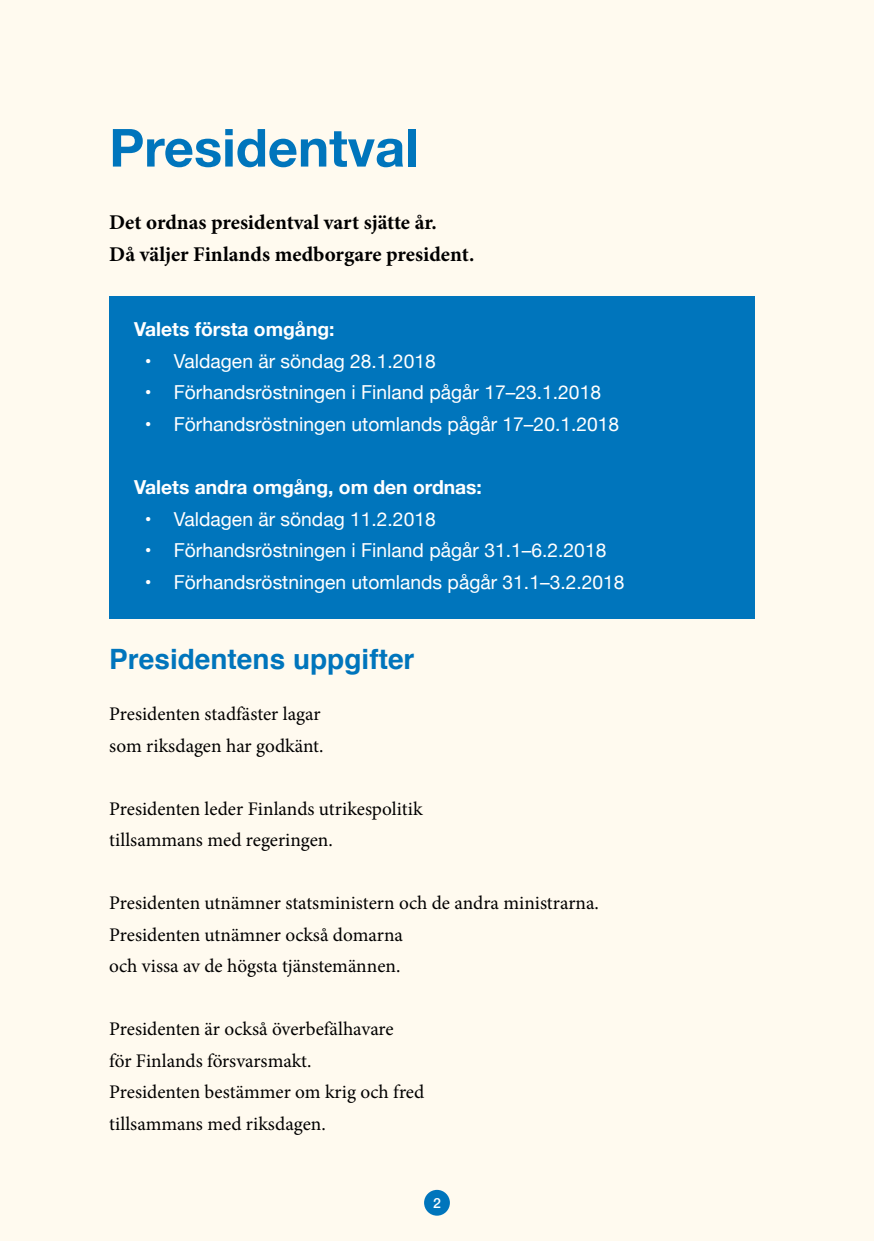
<style>
.page{position:relative;width:874px;height:1241px;background:#fff}
.page>*{position:absolute;margin:0;border:0;box-sizing:border-box;transform-origin:0 0}
.t1{font:700 52.5px "Helvetica Neue LT Std";color:#0075bc}
.t2{font:700 28px "Helvetica";color:#0075bc}
.t3{font:700 21px/31.5px "Minion Pro";color:#000}
.t4{font:19.25px/31.5px "Minion Pro";color:#000}
.t5{font:19.25px "Helvetica Neue";color:#fff}
.t6{font:700 19.25px "Helvetica Neue";color:#fff}
.t7{font:500 14px "Helvetica Neue LT Std";color:#fff}
</style>
<div class="page">
<div style="left:0;top:0;width:873px;height:1240px;background:#fffaef"></div>
<div style="left:424px;top:1189px;width:25px;height:26px;background:#0075bc;border-radius:50%"></div>
<div style="left:109px;top:296px;width:645px;height:322px;background:#0075bc"></div>
<h1 class="t1" style="left:109px;top:115px;width:311px">Presidentval</h1>
<p class="t3" style="left:109px;top:207px;width:366px">Det ordnas presidentval vart sjätte år.<br>Då väljer Finlands medborgare president.</p>
<p class="t6" style="left:134px;top:314px;width:202px">Valets första omgång:</p>
<p class="t5" style="left:145px;top:347px;width:292px">• Valdagen är söndag 28.1.2018</p>
<p class="t5" style="left:145px;top:378px;width:457px">• Förhandsröstningen i Finland pågår 17–23.1.2018</p>
<p class="t5" style="left:145px;top:410px;width:476px">• Förhandsröstningen utomlands pågår 17–20.1.2018</p>
<p class="t6" style="left:134px;top:472px;width:349px">Valets andra omgång, om den ordnas:</p>
<p class="t5" style="left:145px;top:504px;width:292px">• Valdagen är söndag 11.2.2018</p>
<p class="t5" style="left:145px;top:536px;width:463px">• Förhandsröstningen i Finland pågår 31.1–6.2.2018</p>
<p class="t5" style="left:145px;top:567px;width:481px">• Förhandsröstningen utomlands pågår 31.1–3.2.2018</p>
<h2 class="t2" style="left:109px;top:636px;width:306px">Presidentens uppgifter</h2>
<p class="t4" style="left:109px;top:698px;width:216px">Presidenten stadfäster lagar som riksdagen har godkänt.</p>
<p class="t4" style="left:109px;top:792px;width:314px">Presidenten leder Finlands utrikespolitik tillsammans med regeringen.</p>
<p class="t4" style="left:109px;top:887px;width:491px">Presidenten utnämner statsministern och de andra ministrarna.<br>Presidenten utnämner också domarna<br>och vissa av de högsta tjänstemännen.</p>
<p class="t4" style="left:109px;top:1013px;width:316px">Presidenten är också överbefälhavare<br>för Finlands försvarsmakt.<br>Presidenten bestämmer om krig och fred tillsammans med riksdagen.</p>
<p class="t7" style="left:433px;top:1194px;width:9px">2</p>
</div>
